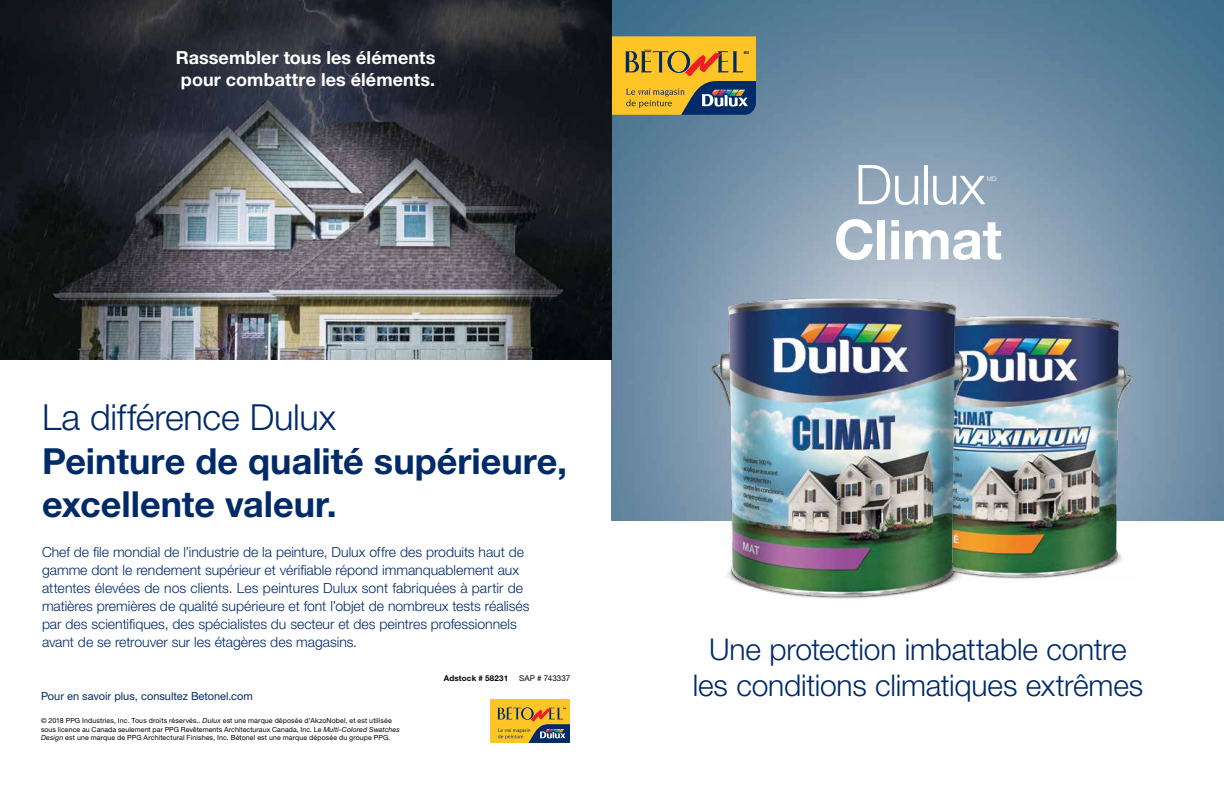
<style>
.page{position:relative;width:1224px;height:792px;background:#fff}
.page>*{position:absolute;margin:0;border:0;box-sizing:border-box;transform-origin:0 0}
.t1{font:700 55px "Helvetica Neue LT Std";letter-spacing:-.005em;color:#fff}
.t2{font:300 55px "Helvetica Neue LT Std";letter-spacing:-.01em;color:#fff}
.t3{font:700 36px/43.2px "Helvetica Neue LT Std";color:#002a68}
.t4{font:300 36px "Helvetica Neue LT Std";letter-spacing:-.005em;color:#002a68}
.t5{font:300 30px/36px "Helvetica Neue LT Std";letter-spacing:-.005em;color:#002a68;text-align:center}
.t6{font:700 18px/21.6px "Helvetica Neue LT Std";letter-spacing:.005em;color:#fff}
.t7{font:300 14px/18px "Helvetica Neue LT Std";color:#002a68}
.t8{font:11px "Helvetica Neue LT Std";color:#002a68}
.t9{font:700 8px "Helvetica Neue LT Std";letter-spacing:.02em;color:#000}
.t10{font:8px "Helvetica Neue LT Std";letter-spacing:.015em;color:#000}
.t11{font:7px/8.4px "Helvetica Neue LT Std";letter-spacing:.015em;color:#000}
.t12{font:300 6.4px "Helvetica Neue LT Std";color:#fff}
.s1{font-style:italic}
</style>
<div class="page">
<img style="left:983px;top:521px;width:139px;height:58px">
<img style="left:727px;top:521px;width:256px;height:78px">
<img style="left:612px;top:0;width:612px;height:521px">
<img style="left:0;top:0;width:612px;height:360px">
<svg style="left:612px;top:36px;width:145px;height:79px;background:#c29d3b"></svg>
<div style="left:490px;top:699px;width:80px;height:44px;background:#ffc425"></div>
<svg style="left:497px;top:707px;width:73px;height:36px"></svg>
<p class="t6" style="left:176px;top:47px;width:261px">Rassembler tous les éléments pour combattre les éléments.</p>
<h2 class="t4" style="left:42px;top:395px;width:296px">La différence Dulux</h2>
<h2 class="t3" style="left:42px;top:438px;width:527px">Peinture de qualité supérieure, excellente valeur.</h2>
<p class="t7" style="left:42px;top:543px;width:489px">Chef de file mondial de l’industrie de la peinture, Dulux offre des produits haut de gamme dont le rendement supérieur et vérifiable répond immanquablement aux attentes élevées de nos clients. Les peintures Dulux sont fabriquées à partir de matières premières de qualité supérieure et font l’objet de nombreux tests réalisés par des scientifiques, des spécialistes du secteur et des peintres professionnels avant de se retrouver sur les étagères des magasins.</p>
<p class="t8" style="left:41px;top:689px;width:213px">Pour en savoir plus, consultez Betonel.com</p>
<p class="t11" style="left:41px;top:717px;width:360px">© 2018 PPG Industries, Inc. Tous droits réservés.. <span class="s1">Dulux</span> est une marque déposée d’AkzoNobel, et est utilisée sous licence au Canada seulement par PPG Revêtements Architecturaux Canada, Inc. Le <span class="s1">Multi-Colored Swatches<br>Design</span> est une marque de PPG Architectural Finishes, Inc. Bétonel est une marque déposée du groupe PPG.</p>
<p class="t9" style="left:444px;top:673px;width:66px">Adstock # 58231</p>
<p class="t10" style="left:519px;top:673px;width:53px">SAP # 743337</p>
<h1 class="t2" style="left:855px;top:151px;width:132px">Dulux</h1>
<p class="t12" style="left:987px;top:174px;width:11px">MD</p>
<h1 class="t1" style="left:834px;top:206px;width:169px">Climat</h1>
<h3 class="t5" style="left:693px;top:630px;width:452px">Une protection imbattable contre les conditions climatiques extrêmes</h3>
</div>
